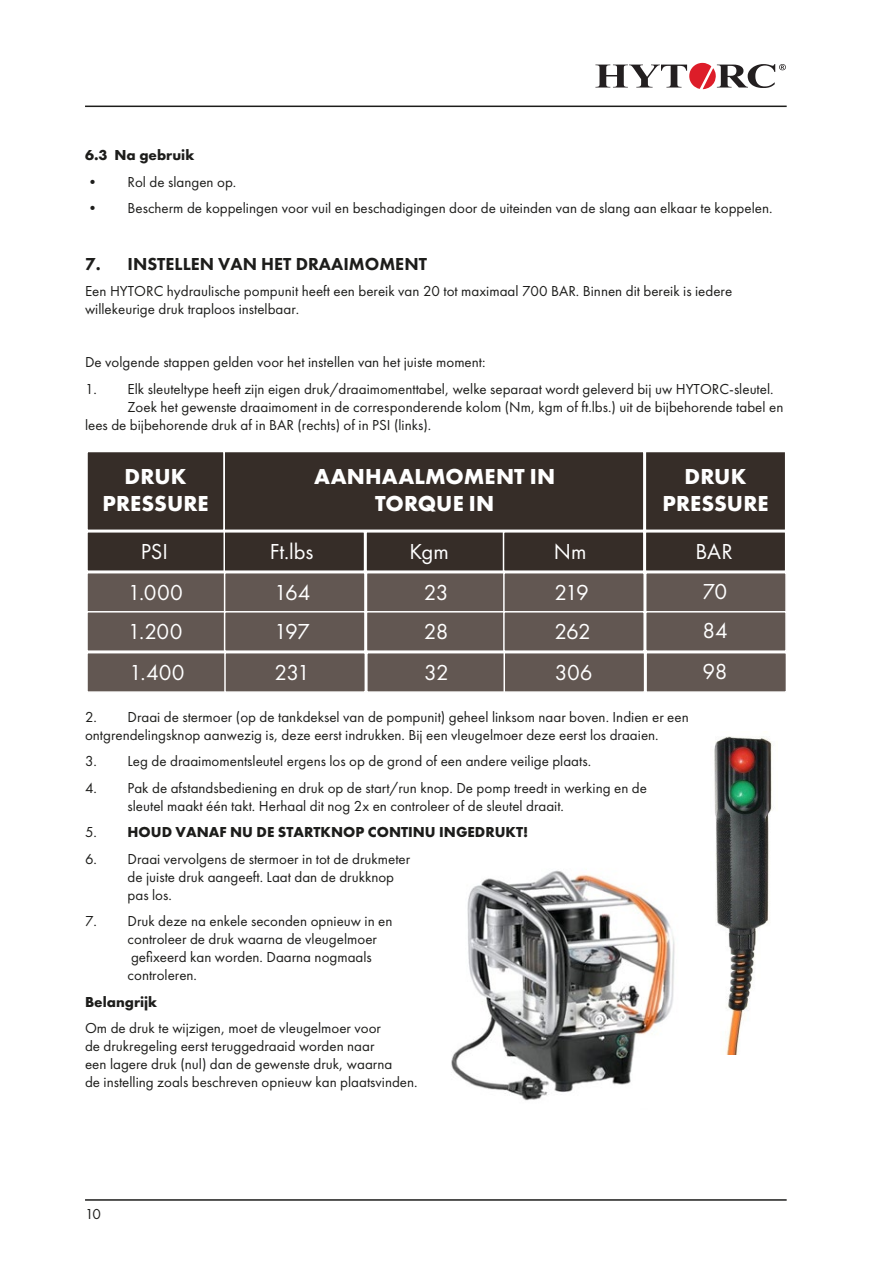
<style>
.page{position:relative;width:893px;height:1263px;background:#fff}
.page>*{position:absolute;margin:0;border:0;box-sizing:border-box;transform-origin:0 0}
.t1{font:22.5px/40px "Futura PT";letter-spacing:-.01em;color:#fff}
.t2{font:700 22.5px/27px "Futura PT";letter-spacing:.005em;color:#fff;text-align:center}
.t3{font:800 18px "Futura PT";color:#1d1d1b}
.t4{font:15px/18px "Futura PT";color:#1d1d1b}
.t5{font:700 15px "Futura PT";color:#1d1d1b}
.s1{color:#fff}
.s2{font-weight:400}
</style>
<div class="page">
<hr style="left:85px;top:106px;width:702px;height:1px;background:#1d1d1b">
<hr style="left:85px;top:1199px;width:702px;height:2px;background:#1d1d1b">
<svg style="left:595px;top:63px;width:191px;height:26px"></svg>
<div style="left:86px;top:531px;width:142px;height:41px;background:#362d28;border:2px solid #fff"></div>
<div style="left:223px;top:531px;width:142px;height:41px;background:#362d28;border:2px solid #fff"></div>
<div style="left:365px;top:531px;width:142px;height:41px;background:#362d28;border:2px solid #fff"></div>
<div style="left:503px;top:531px;width:142px;height:41px;background:#362d28;border:2px solid #fff"></div>
<div style="left:645px;top:531px;width:141px;height:41px;background:#362d28;border:2px solid #fff"></div>
<div style="left:86px;top:572px;width:142px;height:41px;background:#625752;border:2px solid #fff"></div>
<div style="left:224px;top:572px;width:142px;height:41px;background:#625752;border:2px solid #fff"></div>
<div style="left:366px;top:572px;width:141px;height:41px;background:#625752;border:2px solid #fff"></div>
<div style="left:503px;top:572px;width:142px;height:41px;background:#625752;border:2px solid #fff"></div>
<div style="left:645px;top:572px;width:142px;height:41px;background:#625752;border:2px solid #fff"></div>
<div style="left:86px;top:611px;width:142px;height:41px;background:#625752;border:2px solid #fff"></div>
<div style="left:224px;top:611px;width:142px;height:41px;background:#625752;border:2px solid #fff"></div>
<div style="left:366px;top:611px;width:141px;height:41px;background:#625752;border:2px solid #fff"></div>
<div style="left:503px;top:611px;width:142px;height:41px;background:#625752;border:2px solid #fff"></div>
<div style="left:645px;top:611px;width:142px;height:41px;background:#625752;border:2px solid #fff"></div>
<div style="left:86px;top:652px;width:142px;height:41px;background:#625752;border:2px solid #fff"></div>
<div style="left:224px;top:652px;width:142px;height:41px;background:#625752;border:2px solid #fff"></div>
<div style="left:366px;top:652px;width:142px;height:41px;background:#625752;border:2px solid #fff"></div>
<div style="left:503px;top:652px;width:142px;height:41px;background:#625752;border:2px solid #fff"></div>
<div style="left:645px;top:652px;width:142px;height:41px;background:#625752;border:2px solid #fff"></div>
<div style="left:86px;top:451px;width:139px;height:80px;background:#362d28;border:2px solid #fff"></div>
<div style="left:223px;top:451px;width:422px;height:80px;background:#362d28;border:2px solid #fff"></div>
<div style="left:645px;top:451px;width:141px;height:80px;background:#362d28;border:2px solid #fff"></div>
<img style="left:714px;top:736px;width:58px;height:319px">
<img style="left:451px;top:870px;width:224px;height:231px">
<p class="t5" style="left:85px;top:146px;width:111px">6.3 Na gebruik</p>
<p class="t4" style="left:85px;top:173px;width:153px">• Rol de slangen op.</p>
<p class="t4" style="left:85px;top:199px;width:689px">• Bescherm de koppelingen voor vuil en beschadigingen door de uiteinden van de slang aan elkaar te koppelen.</p>
<p class="t3" style="left:85px;top:253px;width:343px">7. INSTELLEN VAN HET DRAAIMOMENT</p>
<p class="t4" style="left:85px;top:282px;width:649px">Een HYTORC hydraulische pompunit heeft een bereik van 20 tot maximaal 700 BAR. Binnen dit bereik is iedere willekeurige druk traploos instelbaar.</p>
<p class="t4" style="left:85px;top:353px;width:402px">De volgende stappen gelden voor het instellen van het juiste moment:</p>
<p class="t4" style="left:85px;top:380px;width:699px">1. Elk sleuteltype heeft zijn eigen druk/draaimomenttabel, welke separaat wordt geleverd bij uw HYTORC-sleutel. <span class="s1">..</span></p>
<p class="t4" style="left:128px;top:398px;width:657px">Zoek het gewenste draaimoment in de corresponderende kolom (Nm, kgm of ft.lbs.) uit de bijbehorende tabel en</p>
<p class="t4" style="left:85px;top:416px;width:348px">lees de bijbehorende druk af in BAR (rechts) of in PSI (links).</p>
<h1 class="t2" style="left:314px;top:463px;width:243px">AANHAALMOMENT IN<br>TORQUE IN</h1>
<h1 class="t2" style="left:103px;top:463px;width:108px">DRUK<br>PRESSURE</h1>
<h1 class="t2" style="left:662px;top:463px;width:108px">DRUK<br>PRESSURE</h1>
<h1 class="t1" style="left:141px;top:532px;width:29px">PSI</h1>
<h1 class="t1" style="left:270px;top:532px;width:45px">Ft.lbs</h1>
<h1 class="t1" style="left:409px;top:532px;width:41px">Kgm</h1>
<h1 class="t1" style="left:554px;top:532px;width:34px">Nm</h1>
<h1 class="t1" style="left:696px;top:532px;width:39px">BAR</h1>
<h1 class="t1" style="left:128px;top:573px;width:58px;text-align:justify">1.000<br>1.200<br>1.400</h1>
<h1 class="t1" style="left:274px;top:573px;width:38px">164</h1>
<h1 class="t1" style="left:424px;top:573px;width:26px">23</h1>
<h1 class="t1" style="left:554px;top:573px;width:36px">219</h1>
<h1 class="t1" style="left:702px;top:572px;width:27px;text-align:justify">70<br>84<br>98</h1>
<h1 class="t1" style="left:554px;top:611px;width:40px;line-height:41px">262<br>306</h1>
<h1 class="t1" style="left:274px;top:611px;width:37px;line-height:41px">197<br>231</h1>
<h1 class="t1" style="left:424px;top:611px;width:27px;line-height:41px">28<br>32</h1>
<p class="t4" style="left:85px;top:707px;width:605px">2. Draai de stermoer (op de tankdeksel van de pompunit) geheel linksom naar boven. Indien er een ontgrendelingsknop aanwezig is, deze eerst indrukken. Bij een vleugelmoer deze eerst los draaien.</p>
<p class="t4" style="left:85px;top:752px;width:508px">3. Leg de draaimomentsleutel ergens los op de grond of een andere veilige plaats.</p>
<p class="t4" style="left:128px;top:778px;width:521px;text-indent:-43px">4. Pak de afstandsbediening en druk op de start/run knop. De pomp treedt in werking en de sleutel maakt één takt. Herhaal dit nog 2x en controleer of de sleutel draait.</p>
<p class="t5" style="left:85px;top:822px;width:445px"><span class="s2">5.</span> HOUD VANAF NU DE STARTKNOP CONTINU INGEDRUKT!</p>
<p class="t4" style="left:128px;top:849px;width:284px;text-indent:-43px">6. Draai vervolgens de stermoer in tot de drukmeter de juiste druk aangeeft. Laat dan de drukknop pas los.</p>
<p class="t4" style="left:128px;top:912px;width:266px;text-indent:-43px">7. Druk deze na enkele seconden opnieuw in en controleer de druk waarna de vleugelmoer gefixeerd kan worden. Daarna nogmaals controleren.</p>
<p class="t5" style="left:85px;top:992px;width:74px">Belangrijk</p>
<p class="t4" style="left:85px;top:1019px;width:334px">Om de druk te wijzigen, moet de vleugelmoer voor<br>de drukregeling eerst teruggedraaid worden naar<br>een lagere druk (nul) dan de gewenste druk, waarna<br>de instelling zoals beschreven opnieuw kan plaatsvinden.</p>
<p class="t4" style="left:85px;top:1205px;width:18px">10</p>
</div>
